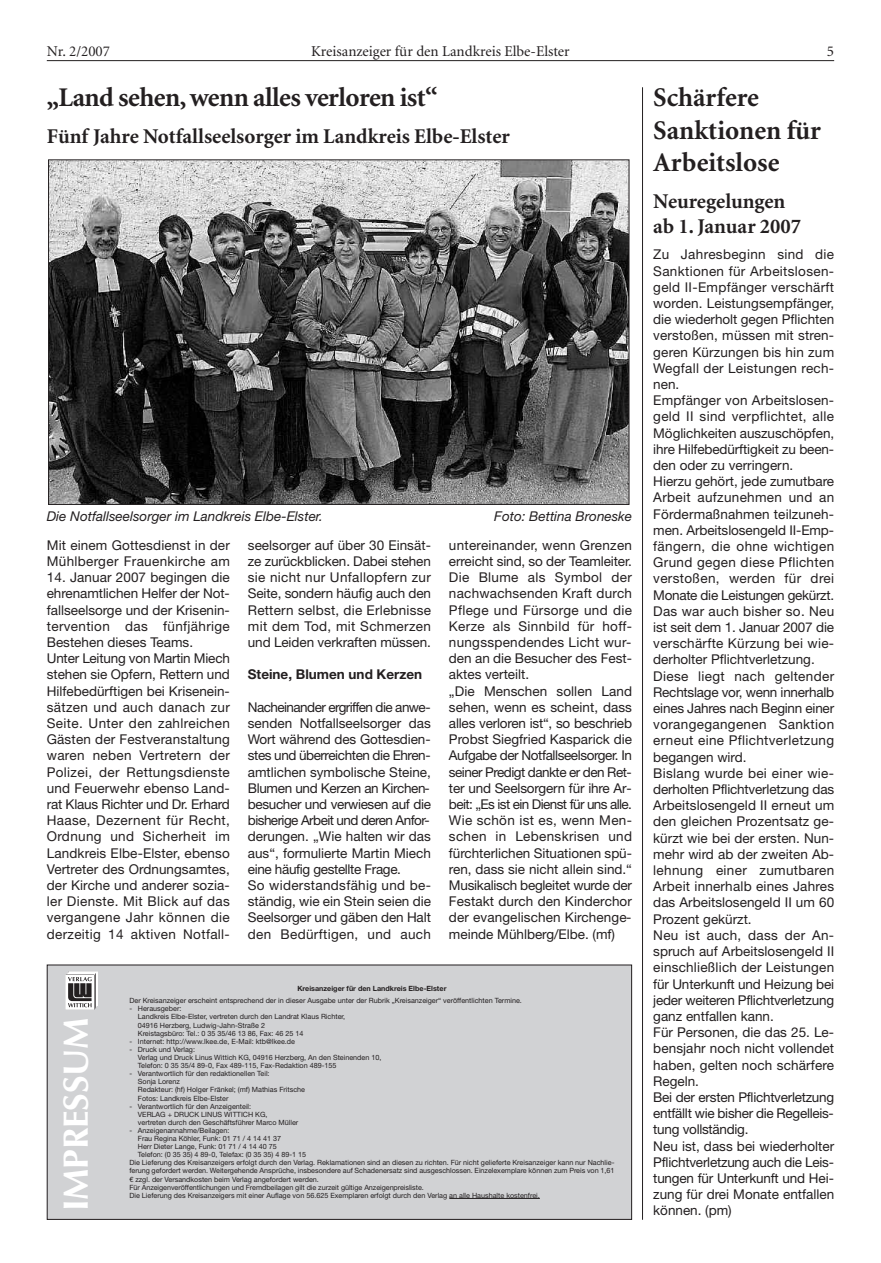
<style>
.page{position:relative;width:881px;height:1263px;background:#fff}
.page>*{position:absolute;margin:0;border:0;box-sizing:border-box;transform-origin:0 0}
.t1{font:700 35.25px "Optima";letter-spacing:-.005em;color:#fff}
.t2{font:700 27px/32.4px "Minion";letter-spacing:-.005em;color:#231f20}
.t3{font:700 21px/25.2px "Minion";color:#231f20}
.t4{font:15px "Minion";color:#231f20}
.t5{font:13.5px/16.2px "Helvetica Neue LT";color:#231f20}
.t6{font:italic 13.5px "Helvetica Neue LT";color:#231f20}
.t7{font:700 13.5px "Helvetica Neue LT";color:#231f20}
.t8{font:7.2px/8.1px "Helvetica Neue LT";color:#231f20}
.t9{font:700 7.2px "Helvetica Neue LT";color:#231f20}
</style>
<div class="page">
<hr style="left:47px;top:60px;width:786px;height:1px;background:#231f20">
<img style="left:50px;top:162px;width:577px;height:341px">
<div style="left:47px;top:965px;width:584px;height:254px;background:#d1d2d4"></div>
<div style="left:47px;top:964px;width:584px;height:256px;border:1px solid #231f20"></div>
<hr style="left:449px;top:1198px;width:90px;height:1px;background:#231f20">
<svg style="left:65px;top:971px;width:33px;height:39px"></svg>
<hr style="left:642px;top:87px;width:1px;height:1133px;background:#231f20">
<p class="t4" style="left:47px;top:46px;width:65px">Nr. 2/2007</p>
<p class="t4" style="left:311px;top:45px;width:260px">Kreisanzeiger für den Landkreis Elbe-Elster</p>
<p class="t4" style="left:826px;top:46px;width:9px">5</p>
<h2 class="t2" style="left:47px;top:84px;width:392px">„Land sehen,wenn alles verloren ist“</h2>
<h3 class="t3" style="left:47px;top:125px;width:464px">Fünf Jahre Notfallseelsorger im Landkreis Elbe-Elster</h3>
<h2 class="t2" style="left:653px;top:84px;width:169px">Schärfere<br>Sanktionen für<br>Arbeitslose</h2>
<h3 class="t3" style="left:653px;top:190px;width:149px">Neuregelungen ab 1. Januar 2007</h3>
<p class="t5" style="left:653px;top:248px;width:182px">Zu Jahresbeginn sind die<br>Sanktionen für Arbeitslosen&shy;geld II-Empfänger verschärft worden. Leistungsempfänger, die wiederholt gegen Pflichten verstoßen, müssen mit stren&shy;geren Kürzungen bis hin zum<br>Wegfall der Leistungen rech&shy;nen.<br>Empfänger von Arbeitslosen&shy;geld II sind verpflichtet, alle<br>Möglichkeiten auszuschöpfen, ihre Hilfebedürftigkeit zu been&shy;den oder zu verringern.<br>Hierzu gehört, jede zumutbare<br>Arbeit aufzunehmen und an<br>Fördermaßnahmen teilzuneh&shy;men. Arbeitslosengeld II-Emp&shy;fängern, die ohne wichtigen<br>Grund gegen diese Pflichten verstoßen, werden für drei<br>Monate die Leistungen gekürzt.<br>Das war auch bisher so. Neu ist seit dem 1. Januar 2007 die verschärfte Kürzung bei wie&shy;derholter Pflichtverletzung.<br>Diese liegt nach geltender<br>Rechtslage vor, wenn innerhalb eines Jahres nach Beginn einer vorangegangenen Sanktion erneut eine Pflichtverletzung begangen wird.<br>Bislang wurde bei einer wie&shy;derholten Pflichtverletzung das<br>Arbeitslosengeld II erneut um den gleichen Prozentsatz ge&shy;kürzt wie bei der ersten. Nun&shy;mehr wird ab der zweiten Ab&shy;lehnung einer zumutbaren<br>Arbeit innerhalb eines Jahres das Arbeitslosengeld II um 60<br>Prozent gekürzt.<br>Neu ist auch, dass der An&shy;spruch auf Arbeitslosengeld II einschließlich der Leistungen für Unterkunft und Heizung bei jeder weiteren Pflichtverletzung ganz entfallen kann.<br>Für Personen, die das 25. Le&shy;bensjahr noch nicht vollendet haben, gelten noch schärfere<br>Regeln.<br>Bei der ersten Pflichtverletzung entfällt wie bisher die Regelleis&shy;tung vollständig.<br>Neu ist, dass bei wiederholter<br>Pflichtverletzung auch die Leis&shy;tungen für Unterkunft und Hei&shy;zung für drei Monate entfallen können. (pm)</p>
<p class="t6" style="left:47px;top:511px;width:277px">Die Notfallseelsorger im Landkreis Elbe-Elster.</p>
<p class="t6" style="left:494px;top:511px;width:139px">Foto: Bettina Broneske</p>
<p class="t5" style="left:47px;top:538px;width:184px">Mit einem Gottesdienst in der<br>Mühlberger Frauenkirche am</p>
<p class="t5" style="left:47px;top:570px;width:184px">14. Januar 2007 begingen die ehrenamtlichen Helfer der Not&shy;fallseelsorge und der Krisenin&shy;tervention das fünfjährige<br>Bestehen dieses Teams.<br>Unter Leitung von Martin Miech stehen sie Opfern, Rettern und<br>Hilfebedürftigen bei Krisenein&shy;sätzen und auch danach zur<br>Seite. Unter den zahlreichen<br>Gästen der Festveranstaltung waren neben Vertretern der<br>Polizei, der Rettungsdienste und Feuerwehr ebenso Land&shy;rat Klaus Richter und Dr. Erhard<br>Haase, Dezernent für Recht,<br>Ordnung und Sicherheit im<br>Landkreis Elbe-Elster, ebenso<br>Vertreter des Ordnungsamtes, der Kirche und anderer sozia&shy;ler Dienste. Mit Blick auf das vergangene Jahr können die derzeitig 14 aktiven Notfall-</p>
<p class="t5" style="left:449px;top:538px;width:184px">untereinander, wenn Grenzen erreicht sind, so der Teamleiter.<br>Die Blume als Symbol der nachwachsenden Kraft durch<br>Pflege und Fürsorge und die<br>Kerze als Sinnbild für hoff&shy;nungsspendendes Licht wur&shy;den an die Besucher des Fest&shy;aktes verteilt.<br>„Die Menschen sollen Land sehen, wenn es scheint, dass alles verloren ist“, so beschrieb<br>Probst Siegfried Kasparick die<br>Aufgabe der Notfallseelsorger. In seiner Predigt dankte er den Ret&shy;ter und Seelsorgern für ihre Ar&shy;beit: „Es ist ein Dienst für uns alle.<br>Wie schön ist es, wenn Men&shy;schen in Lebenskrisen und fürchterlichen Situationen spü&shy;ren, dass sie nicht allein sind.“<br>Musikalisch begleitet wurde der<br>Festakt durch den Kinderchor der evangelischen Kirchenge&shy;meinde Mühlberg/Elbe. (mf)</p>
<p class="t5" style="left:248px;top:538px;width:184px;text-align:justify">seelsorger auf über 30 Einsät&shy;ze zurückblicken. Dabei stehen sie nicht nur Unfallopfern zur Seite, sondern häufig auch den Rettern selbst, die Erlebnisse mit dem Tod, mit Schmerzen und Leiden verkraften müssen.</p>
<p class="t7" style="left:248px;top:670px;width:176px">Steine, Blumen und Kerzen</p>
<p class="t5" style="left:248px;top:700px;width:184px">Nacheinander ergriffen die anwe&shy;senden Notfallseelsorger das<br>Wort während des Gottesdien&shy;stes und überreichten die Ehren&shy;amtlichen symbolische Steine,<br>Blumen und Kerzen an Kirchen&shy;besucher und verwiesen auf die bisherige Arbeit und deren Anfor&shy;derungen. „Wie halten wir das aus“, formulierte Martin Miech eine häufig gestellte Frage.<br>So widerstandsfähig und be&shy;ständig, wie ein Stein seien die<br>Seelsorger und gäben den Halt den Bedürftigen, und auch</p>
<p class="t9" style="left:297px;top:986px;width:150px">Kreisanzeiger für den Landkreis Elbe-Elster</p>
<p class="t8" style="left:129px;top:997px;width:394px">Der Kreisanzeiger erscheint entsprechend der in dieser Ausgabe unter der Rubrik „Kreisanzeiger“ veröffentlichten Termine.</p>
<p class="t8" style="left:138px;top:1005px;width:209px;text-indent:-9px">- Herausgeber:<br>Landkreis Elbe-Elster, vertreten durch den Landrat Klaus Richter, 04916 Herzberg, Ludwig-Jahn-Straße 2<br>Kreistagsbüro: Tel.: 0 35 35/46 13 86, Fax: 46 25 14</p>
<p class="t8" style="left:129px;top:1038px;width:167px">- Internet: http://www.lkee.de, E-Mail: ktb@lkee.de</p>
<p class="t8" style="left:138px;top:1046px;width:245px;text-indent:-9px">- Druck und Verlag:<br>Verlag und Druck Linus Wittich KG, 04916 Herzberg, An den Steinenden 10,<br>Telefon: 0 35 35/4 89-0, Fax 489-115, Fax-Redaktion 489-155</p>
<p class="t8" style="left:138px;top:1070px;width:169px;text-indent:-9px">- Verantwortlich für den redaktionellen Teil:<br>Sonja Lorenz<br>Redakteur: (hf) Holger Fränkel; (mf) Mathias Fritsche Fotos: Landkreis Elbe-Elster</p>
<p class="t8" style="left:138px;top:1103px;width:162px;text-indent:-9px">- Verantwortlich für den Anzeigenteil:<br>VERLAG + DRUCK LINUS WITTICH KG,<br>vertreten durch den Geschäftsführer Marco Müller</p>
<p class="t8" style="left:129px;top:1127px;width:101px">- Anzeigenannahme/Beilagen:</p>
<p class="t8" style="left:138px;top:1135px;width:145px">Frau Regina Köhler, Funk: 01 71 / 4 14 41 37</p>
<p class="t8" style="left:138px;top:1143px;width:140px">Herr Dieter Lange, Funk: 01 71 / 4 14 40 75</p>
<p class="t8" style="left:138px;top:1151px;width:170px">Telefon: (0 35 35) 4 89-0, Telefax: (0 35 35) 4 89-1 15</p>
<p class="t8" style="left:129px;top:1159px;width:486px">Die Lieferung des Kreisanzeigers erfolgt durch den Verlag. Reklamationen sind an diesen zu richten. Für nicht gelieferte Kreisanzeiger kann nur Nachlie-</p>
<p class="t8" style="left:129px;top:1167px;width:486px">ferung gefordert werden. Weitergehende Ansprüche, insbesondere auf Schadenersatz sind ausgeschlossen. Einzelexemplare können zum Preis von 1,61</p>
<p class="t8" style="left:129px;top:1175px;width:191px">€ zzgl. der Versandkosten beim Verlag angefordert werden.</p>
<p class="t8" style="left:129px;top:1184px;width:296px">Für Anzeigenveröffentlichungen und Fremdbeilagen gilt die zurzeit gültige Anzeigenpreisliste.</p>
<p class="t8" style="left:129px;top:1192px;width:412px">Die Lieferung des Kreisanzeigers mit einer Auflage von 56.625 Exemplaren erfolgt durch den Verlag an alle Haushalte kostenfrei.</p>
<h1 class="t1" style="left:61px;top:1211px;width:195px;rotate:-90deg">IMPRESSUM</h1>
</div>
